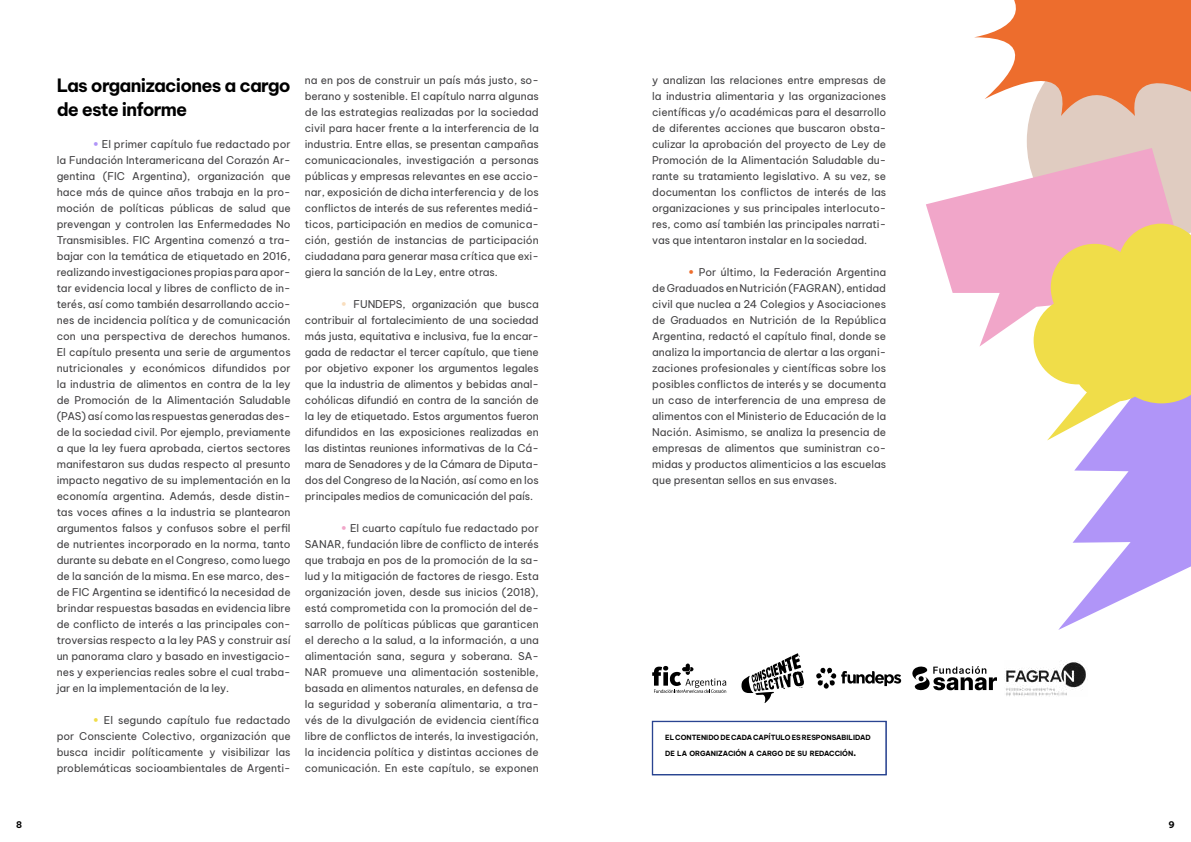
<style>
.page{position:relative;width:1191px;height:842px;background:#fff}
.page>*{position:absolute;margin:0;border:0;box-sizing:border-box;transform-origin:0 0}
.t1{font:700 18px/24px "Be Vietnam Pro";letter-spacing:-.04em;color:#000}
.t2{font:10.5px/16px "Be Vietnam Pro";color:#414042;text-align:justify}
.t3{font:700 9px "Be Vietnam Pro";color:#000}
.t4{font:700 7px "Be Vietnam Pro";color:#000}
.s1{font-weight:700;font-size:11px;color:#b095f8}
.s2{font-weight:700;font-size:11px;color:#f0dd49}
.s3{font-weight:700;font-size:11px;color:#f9debe}
.s4{font-weight:700;font-size:11px;color:#f1a6c9}
.s5{font-weight:700;font-size:11px;color:#ed6d2d}
.s6{font-size:10px}
</style>
<div class="page">
<div style="left:652px;top:721px;width:234px;height:54px;border:1px solid #25408f"></div>
<div style="left:1026px;top:116px;width:165px;height:32px;background:#e0ccc1"></div>
<svg style="left:974px;top:0;width:217px;height:116px"></svg>
<svg style="left:926px;top:148px;width:265px;height:199px;fill:#f1a6c9"></svg>
<svg style="left:1033px;top:224px;width:158px;height:406px"></svg>
<img style="left:1005px;top:660px;width:81px;height:36px">
<svg style="left:652px;top:663px;width:74px;height:30px"></svg>
<svg style="left:816px;top:667px;width:85px;height:22px"></svg>
<svg style="left:912px;top:666px;width:85px;height:24px"></svg>
<svg style="left:741px;top:653px;width:63px;height:50px"></svg>
<h1 class="t1" style="left:57px;top:71px;width:235px">Las organizaciones a cargo de este informe</h1>
<p class="t2" style="left:57px;top:135px;width:235px;text-indent:36px"><span class="s1">•</span> El primer capítulo fue redactado por la Fundación Interamericana del Corazón Ar&shy;gentina (FIC Argentina), organización que hace más de quince años trabaja en la pro&shy;moción de políticas públicas de salud que prevengan y controlen las Enfermedades No Transmisibles. FIC Argentina comenzó a tra&shy;bajar con la temática de etiquetado en 2016, realizando investigaciones propias para apor&shy;tar evidencia local y libres de conflicto de in&shy;terés, así como también desarrollando accio&shy;nes de incidencia política y de comunicación con una perspectiva de derechos humanos.<br>El capítulo presenta una serie de argumentos nutricionales y económicos difundidos por la industria de alimentos en contra de la ley de Promoción de la Alimentación Saludable (PAS) así como las respuestas generadas des&shy;de la sociedad civil. Por ejemplo, previamente a que la ley fuera aprobada, ciertos sectores manifestaron sus dudas respecto al presunto impacto negativo de su implementación en la economía argentina. Además, desde distin&shy;tas voces afines a la industria se plantearon argumentos falsos y confusos sobre el perfil de nutrientes incorporado en la norma, tanto durante su debate en el Congreso, como luego de la sanción de la misma. En ese marco, des&shy;de FIC Argentina se identificó la necesidad de brindar respuestas basadas en evidencia libre de conflicto de interés a las principales con&shy;troversias respecto a la ley PAS y construir así un panorama claro y basado en investigacio&shy;nes y experiencias reales sobre el cual traba&shy;jar en la implementación de la ley.</p>
<p class="t2" style="left:57px;top:711px;width:235px;text-indent:36px"><span class="s2">•</span> El segundo capítulo fue redactado por Consciente Colectivo, organización que busca incidir políticamente y visibilizar las problemáticas socioambientales de Argenti-</p>
<p class="t2" style="left:305px;top:71px;width:235px">na en pos de construir un país más justo, so&shy;berano y sostenible. El capítulo narra algunas de las estrategias realizadas por la sociedad civil para hacer frente a la interferencia de la industria. Entre ellas, se presentan campañas comunicacionales, investigación a personas públicas y empresas relevantes en ese accio&shy;nar, exposición de dicha interferencia y de los conflictos de interés de sus referentes mediá&shy;ticos, participación en medios de comunica&shy;ción, gestión de instancias de participación ciudadana para generar masa crítica que exi&shy;giera la sanción de la Ley, entre otras.</p>
<p class="t2" style="left:305px;top:295px;width:235px;text-indent:36px"><span class="s3">•</span> FUNDEPS, organización que busca contribuir al fortalecimiento de una sociedad más justa, equitativa e inclusiva, fue la encar&shy;gada de redactar el tercer capítulo, que tiene por objetivo exponer los argumentos legales que la industria de alimentos y bebidas anal&shy;cohólicas difundió en contra de la sanción de la ley de etiquetado. Estos argumentos fueron difundidos en las exposiciones realizadas en las distintas reuniones informativas de la Cá&shy;mara de Senadores y de la Cámara de Diputa&shy;dos del Congreso de la Nación, así como en los principales medios de comunicación del país.</p>
<p class="t2" style="left:305px;top:519px;width:235px;text-indent:36px"><span class="s4">•</span> El cuarto capítulo fue redactado por SANAR, fundación libre de conflicto de interés que trabaja en pos de la promoción de la sa&shy;lud y la mitigación de factores de riesgo. Esta organización joven, desde sus inicios (2018), está comprometida con la promoción del de&shy;sarrollo de políticas públicas que garanticen el derecho a la salud, a la información, a una alimentación sana, segura y soberana. SA-NAR promueve una alimentación sostenible, basada en alimentos naturales, en defensa de la seguridad y soberanía alimentaria, a tra&shy;vés de la divulgación de evidencia científica libre de conflictos de interés, la investigación, la incidencia política y distintas acciones de comunicación. En este capítulo, se exponen</p>
<p class="t2" style="left:652px;top:71px;width:235px">y analizan las relaciones entre empresas de la industria alimentaria y las organizaciones científicas y/o académicas para el desarrollo de diferentes acciones que buscaron obsta&shy;culizar la aprobación del proyecto de Ley de Promoción de la Alimentación Saludable du&shy;rante su tratamiento legislativo. A su vez, se documentan los conflictos de interés de las organizaciones y sus principales interlocuto&shy;res, como así también las principales narrati&shy;vas que intentaron instalar en la sociedad.</p>
<p class="t2" style="left:652px;top:263px;width:235px;text-indent:36px"><span class="s5">•</span> Por último, la Federación Argentina de Graduados en Nutrición (FAGRAN), entidad civil que nuclea a 24 Colegios y Asociaciones de Graduados en Nutrición de la República Argentina, redactó el capítulo final, donde se analiza la importancia de alertar a las organi&shy;zaciones profesionales y científicas sobre los posibles conflictos de interés y se documenta un caso de interferencia de una empresa de alimentos con el Ministerio de Educación de la Nación. Asimismo, se analiza la presencia de empresas de alimentos que suministran co&shy;midas y productos alimenticios a las escuelas que presentan sellos en sus envases.</p>
<p class="t4" style="left:665px;top:731px;width:207px">ELCONTENIDO DECADACAPÍTULO ES RESPONSABILIDAD</p>
<p class="t4" style="left:665px;top:747px;width:193px">DE LA ORGANIZACIÓN A CARGO DE SU REDACCIÓN<span class="s6">.</span></p>
<p class="t3" style="left:16px;top:817px;width:8px">8</p>
<p class="t3" style="left:1168px;top:817px;width:8px">9</p>
</div>
